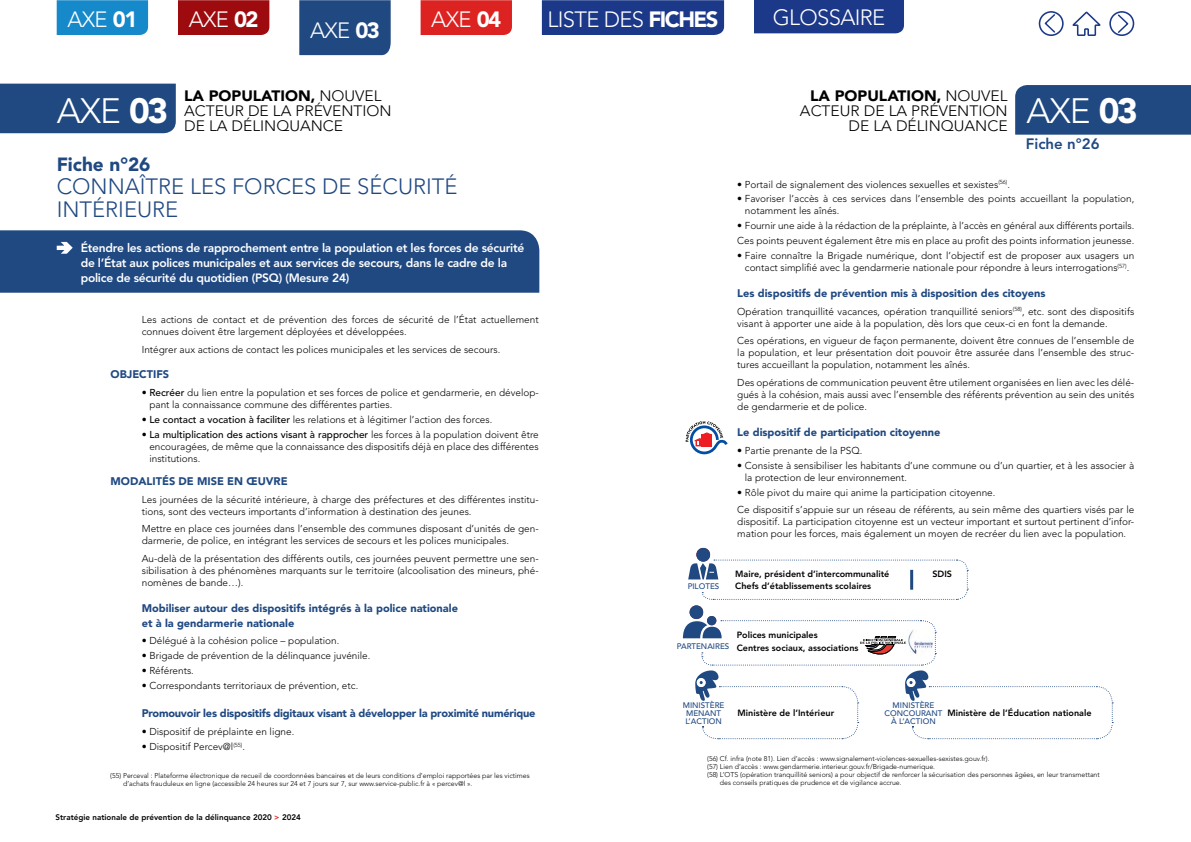
<style>
.page{position:relative;width:1191px;height:842px;background:#fff}
.page>*{position:absolute;margin:0;border:0;box-sizing:border-box;transform-origin:0 0}
.t1{font:300 35px "Avenir";letter-spacing:-.03em;color:#fff}
.t2{font:300 22px "Avenir";letter-spacing:-.03em;color:#fff}
.t3{font:300 22px/23px "Avenir";color:#204982}
.t4{font:900 19px "Avenir";color:#204982}
.t5{font:300 15px/15px "Avenir";color:#000;text-align:right;scale:1.04 1}
.t6{font:800 15px "Avenir";color:#204982}
.t7{font:800 12px/15px "Avenir";letter-spacing:-.02em;color:#fff}
.t8{font:900 11px/14.4px "Avenir";color:#204982}
.t9{font:900 11px "Avenir";letter-spacing:-.02em;color:#204982}
.t10{font:300 10px/12px "Avenir";color:#000}
.t11{font:800 9px/12.4px "Avenir";color:#000}
.t12{font:500 8px/8px "Avenir";color:#204982;text-align:center}
.t13{font:800 8px "Avenir";color:#000}
.t14{font:300 7px/8px "Avenir";color:#000}
.s1{font-weight:900}
.s2{font-weight:500}
.s3{color:#dd2321}
</style>
<div class="page">
<div style="left:1015px;top:85px;width:176px;height:50px;background:#204982"></div>
<div style="left:0;top:84px;width:176px;height:49px;background:#204982"></div>
<div style="left:696px;top:548px;width:14px;height:14px;background:#204982;border-radius:7px"></div>
<svg style="left:688px;top:559px;width:280px;height:41px"></svg>
<div style="left:689px;top:605px;width:14px;height:14px;background:#204982;border-radius:7px"></div>
<svg style="left:683px;top:616px;width:430px;height:124px"></svg>
<svg style="left:685px;top:421px;width:42px;height:33px"></svg>
<div style="left:0;top:230px;width:539px;height:63px;background:#204982"></div>
<div style="left:1038px;top:11px;width:25px;height:25px;border:2px solid #1b3889;border-radius:50%"></div>
<svg style="left:1043px;top:13px;width:13px;height:21px"></svg>
<svg style="left:1072px;top:12px;width:28px;height:24px"></svg>
<div style="left:1109px;top:11px;width:25px;height:25px;border:2px solid #1b3889;border-radius:50%"></div>
<svg style="left:1116px;top:13px;width:13px;height:21px"></svg>
<div style="left:57px;top:0;width:91px;height:35px;background:#1689ca"></div>
<div style="left:178px;top:0;width:91px;height:35px;background:#9e0b0f"></div>
<div style="left:299px;top:0;width:92px;height:55px;background:#204982"></div>
<div style="left:420px;top:0;width:92px;height:35px;background:#dd2321"></div>
<div style="left:542px;top:0;width:182px;height:35px;background:#1b3889"></div>
<div style="left:754px;top:0;width:150px;height:33px;background:#1b3889"></div>
<h2 class="t2" style="left:67px;top:6px;width:71px">Axe <span class="s1">01</span></h2>
<h2 class="t2" style="left:189px;top:6px;width:71px">Axe <span class="s1">02</span></h2>
<h2 class="t2" style="left:310px;top:17px;width:71px">Axe <span class="s1">03</span></h2>
<h1 class="t1" style="left:57px;top:91px;width:113px">Axe <span class="s1">03</span></h1>
<h3 class="t5" style="left:184px;top:88px;width:201px;text-align:left"><span class="s1">La population,</span> nouvel acteur de la prévention</h3>
<h3 class="t5" style="left:184px;top:118px;width:154px">de la délinquance</h3>
<h2 class="t2" style="left:431px;top:6px;width:71px">Axe <span class="s1">04</span></h2>
<h2 class="t2" style="left:547px;top:6px;width:173px">LI STE DE S <span class="s1">FICHES</span></h2>
<h2 class="t2" style="left:772px;top:5px;width:114px">glossaire</h2>
<h3 class="t5" style="left:800px;top:88px;width:201px"><span class="s1">La population,</span> nouvel acteur de la prévention de la délinquance</h3>
<h1 class="t1" style="left:1026px;top:91px;width:113px">Axe <span class="s1">03</span></h1>
<h3 class="t6" style="left:1025px;top:135px;width:75px">Fiche n°26</h3>
<h3 class="t4" style="left:57px;top:153px;width:95px">Fiche n°26</h3>
<h2 class="t3" style="left:57px;top:175px;width:402px">Connaître les forces de sécurité intérieure</h2>
<p class="t7" style="left:81px;top:240px;width:445px">Étendre les actions de rapprochement entre la population et les forces de sécurité de l’État aux polices municipales et aux services de secours, dans le cadre de la police de sécurité du quotidien (PSQ</p>
<p class="t7" style="left:279px;top:270px;width:72px">) (Mesure 24)</p>
<p class="t10" style="left:142px;top:313px;width:398px">Les actions de contact et de prévention des forces de sécurité de l’État actuellement connues doivent être largement déployées et développées.</p>
<p class="t10" style="left:142px;top:343px;width:360px">I ntégrer aux actions de contact les polices municipales et les services de secours.</p>
<p class="t8" style="left:111px;top:367px;width:8px">OBJE</p>
<p class="t8" style="left:139px;top:367px;width:31px">CTI FS</p>
<p class="t10" style="left:149px;top:387px;width:391px;text-indent:-8px">• <span class="s2">Recréer</span> du lien entre la population et ses forces de police et gendarmerie, en dévelop&shy;pant la connaissance commune des différentes parties.</p>
<p class="t10" style="left:142px;top:413px;width:352px">• <span class="s2">Le contact a vocation à faciliter</span> les relations et à légitimer l’action des forces.</p>
<p class="t10" style="left:149px;top:428px;width:391px;text-align:justify;text-indent:-8px">• <span class="s2">La multiplication des actions visant à rapprocher</span> les forces à la population doivent être encouragées, de même que la connaissance des dispositifs déjà en place des différentes institutions.</p>
<p class="t8" style="left:111px;top:474px;width:9px">MODALITÉ</p>
<p class="t8" style="left:169px;top:474px;width:97px">S DE MISEEN ŒUVRE</p>
<p class="t10" style="left:142px;top:493px;width:398px">Les journées de la sécurité intérieure, à charge des préfectures et des différentes institu&shy;tions, sont des vecteurs importants d’information à destination des jeunes.</p>
<p class="t10" style="left:142px;top:523px;width:398px">Mettre en place ces journées dans l’ensemble des communes disposant d’unités de gen&shy;darmerie, de police, en intégrant les services de secours et les polices municipales.</p>
<p class="t10" style="left:142px;top:553px;width:398px;text-align:justify">Au-delà de la présentation des différents outils, ces journées peuvent permettre une sen&shy;sibilisation à des phénomènes marquants sur le territoire (alcoolisation des mineurs, phé&shy;nomènes de bande…).</p>
<p class="t8" style="left:142px;top:601px;width:318px">Mobiliser autour des dispositifs intégrés à la police nationale et à la gendarmerie nationale</p>
<p class="t10" style="left:142px;top:635px;width:199px">• Délégué à la cohésion police – population.</p>
<p class="t10" style="left:142px;top:650px;width:230px">• Brigade de prévention de la délinquance juvénile.</p>
<p class="t10" style="left:142px;top:664px;width:54px">• Référents.</p>
<p class="t10" style="left:142px;top:679px;width:218px">• Correspondants territoriaux de prévention, etc.</p>
<p class="t9" style="left:142px;top:707px;width:395px">Promouvoir les dispositifs digitaux visant à développer la proximité numérique</p>
<p class="t10" style="left:142px;top:726px;width:154px">• Dispositif de préplainte en ligne.</p>
<p class="t10" style="left:142px;top:740px;width:105px">• Dispositif Percev@l<sup>(55)</sup>.</p>
<p class="t14" style="left:123px;top:771px;width:408px;text-indent:-13px">(55) Perceval : Plateforme électronique de recueil de coordonnées bancaires et de leurs conditions d’emploi rapportées par les victimes d’achats frauduleux en ligne (accessible 24 heures sur 24 et 7 jours sur 7, sur www.service-public.fr à « percev@l ».</p>
<p class="t13" style="left:56px;top:812px;width:247px">Stratégie nationale de prévention de la délinquance 2020 <span class="s3">&gt;</span> 2024</p>
<p class="t12" style="left:687px;top:583px;width:33px">PILOTES</p>
<p class="t10" style="left:737px;top:178px;width:274px">• Portail de signalement des violences sexuelles et sexistes<sup>(56)</sup>.</p>
<p class="t10" style="left:745px;top:193px;width:391px;text-indent:-8px">• Favoriser l’accès à ces services dans l’ensemble des points accueillant la population, notamment les aînés.</p>
<p class="t10" style="left:737px;top:218px;width:398px;line-height:14.8px">• Fournir une aide à la rédaction de la préplainte, à l’accès en général aux différents portails.<br>Ces points peuvent également être mis en place au profit des points information jeunesse.</p>
<p class="t10" style="left:737px;top:249px;width:398px;text-align:center">• Faire connaître la Brigade numérique, dont l’objectif est de proposer aux usagers un contact simplifié avec la gendarmerie nationale pour répondre à leurs interrogations<sup>(57)</sup>.</p>
<p class="t8" style="left:737px;top:286px;width:310px">Les dispositifs de prévention mis à disposition des citoyens</p>
<p class="t10" style="left:737px;top:305px;width:398px">Opération tranquillité vacances, opération tranquillité seniors<sup>(58)</sup>, etc. sont des dispositifs visant à apporter une aide à la population, dès lors que ceux-ci en font la demande.</p>
<p class="t10" style="left:737px;top:335px;width:398px;text-align:justify">Ces opérations, en vigueur de façon permanente, doivent être connues de l’ensemble de la population, et leur présentation doit pouvoir être assurée dans l’ensemble des struc&shy;tures accueillant la population, notamment les aînés.</p>
<p class="t10" style="left:737px;top:377px;width:398px;text-align:justify">Des opérations de communication peuvent être utilement organisées en lien avec les délé&shy;gués à la cohésion, mais aussi avec l’ensemble des référents prévention au sein des unités de gendarmerie et de police.</p>
<p class="t8" style="left:737px;top:425px;width:205px">Le dispositif de participation citoyenne</p>
<p class="t10" style="left:737px;top:445px;width:127px">• Partie prenante de la PSQ.</p>
<p class="t10" style="left:745px;top:459px;width:391px;text-indent:-8px">• Consiste à sensibiliser les habitants d’une commune ou d’un quartier, et à les associer à la protection de leur environnement.</p>
<p class="t10" style="left:737px;top:483px;width:398px;line-height:17.7px">• Rôle pivot du maire qui anime la participation citoyenne.<br>Ce dispositif s’appuie sur un réseau de référents, au sein même des quartiers visés par le</p>
<p class="t10" style="left:737px;top:516px;width:398px">dispositif. La participation citoyenne est un vecteur important et surtout pertinent d’infor&shy;mation pour les forces, mais également un moyen de recréer du lien avec la population.</p>
<p class="t11" style="left:735px;top:568px;width:170px">Maire, président d’intercommunalité SDIS<br>Chefs d’établissements scolaires</p>
<p class="t12" style="left:677px;top:642px;width:54px">PARTENAIRES</p>
<p class="t11" style="left:736px;top:629px;width:123px">Polices municipales<br>Centres sociaux, associations</p>
<p class="t12" style="left:683px;top:702px;width:43px">MINISTèRE<br>MENANT<br>L’ACTION</p>
<p class="t11" style="left:737px;top:707px;width:98px">Ministère de l’Intérieur</p>
<p class="t12" style="left:884px;top:702px;width:60px">MINISTèRE<br>CONCOURANT à L’ACTION</p>
<p class="t11" style="left:947px;top:707px;width:146px">Ministère de l’Éducation nationale</p>
<p class="t14" style="left:707px;top:755px;width:284px">(56) Cf. infra (note 81). Lien d’accès : www.signalement-violences-sexuelles-sexistes.gouv.fr).</p>
<p class="t14" style="left:707px;top:763px;width:229px">(57) Lien d’accès : www.gendarmerie.interieur.gouv.fr/Brigade-numerique.</p>
<p class="t14" style="left:707px;top:771px;width:394px">(58) L’OTS (opération tranquillité seniors) a pour objectif de renforcer la sécurisation des personnes âgées, en leur transmettant</p>
<p class="t14" style="left:720px;top:779px;width:183px">des conseils pratiques de prudence et de vigilance accrue.</p>
</div>
